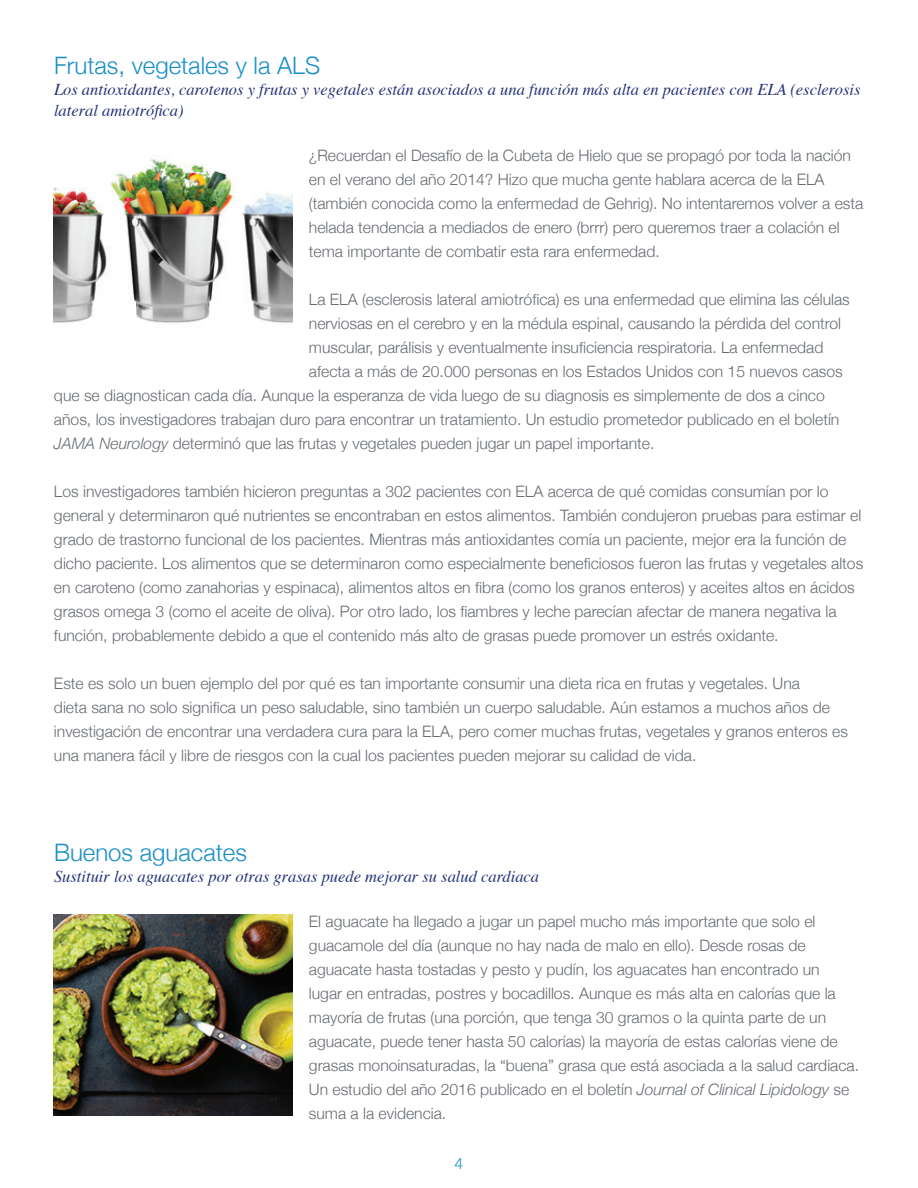
<style>
.page{position:relative;width:918px;height:1188px;background:#fff}
.page>*{position:absolute;margin:0;border:0;box-sizing:border-box;transform-origin:0 0}
.t1{font:300 24px "Helvetica Neue";color:#198fc6}
.t2{font:italic 16.5px/21px "Times";color:#253279}
.t3{font:300 15.75px/24px "Helvetica Neue";color:#666b70}
.t4{font:300 15.75px "Helvetica Neue";color:#198fc6}
.s1{font-style:italic}
</style>
<div class="page">
<img style="left:54px;top:914px;width:239px;height:201px">
<img style="left:54px;top:159px;width:239px;height:164px">
<h1 class="t1" style="left:54px;top:46px;width:268px">Frutas, vegetales y la ALS</h1>
<p class="t2" style="left:54px;top:78px;width:808px">Los antioxidantes, carotenos y frutas y vegetales están asociados a una función más alta en pacientes con ELA (esclerosis lateral amiotrófica)</p>
<p class="t3" style="left:309px;top:142px;width:556px">¿Recuerdan el Desafío de la Cubeta de Hielo que se propagó por toda la nación en el verano del año 2014? Hizo que mucha gente hablara acerca de la ELA (también conocida como la enfermedad de Gehrig). No intentaremos volver a esta helada tendencia a mediados de enero (brrr) pero queremos traer a colación el tema importante de combatir esta rara enfermedad.</p>
<p class="t3" style="left:309px;top:286px;width:542px">La ELA (esclerosis lateral amiotrófica) es una enfermedad que elimina las células</p>
<p class="t3" style="left:309px;top:310px;width:534px">nerviosas en el cerebro y en la médula espinal, causando la pérdida del control</p>
<p class="t3" style="left:309px;top:334px;width:516px">muscular, parálisis y eventualmente insuficiencia respiratoria. La enfermedad</p>
<p class="t3" style="left:309px;top:358px;width:535px">afecta a más de 20.000 personas en los Estados Unidos con 15 nuevos casos</p>
<p class="t3" style="left:54px;top:382px;width:772px">que se diagnostican cada día. Aunque la esperanza de vida luego de su diagnosis es simplemente de dos a cinco</p>
<p class="t3" style="left:54px;top:406px;width:787px">años, los investigadores trabajan duro para encontrar un tratamiento. Un estudio prometedor publicado en el boletín</p>
<p class="t3" style="left:54px;top:430px;width:602px"><span class="s1">JAMA Neurology</span> determinó que las frutas y vegetales pueden jugar un papel importante.</p>
<p class="t3" style="left:54px;top:478px;width:811px">Los investigadores también hicieron preguntas a 302 pacientes con ELA acerca de qué comidas consumían por lo general y determinaron qué nutrientes se encontraban en estos alimentos. También condujeron pruebas para estimar el grado de trastorno funcional de los pacientes. Mientras más antioxidantes comía un paciente, mejor era la función de dicho paciente. Los alimentos que se determinaron como especialmente beneficiosos fueron las frutas y vegetales altos en caroteno (como zanahorias y espinaca), alimentos altos en fibra (como los granos enteros) y aceites altos en ácidos grasos omega 3 (como el aceite de oliva). Por otro lado, los fiambres y leche parecían afectar de manera negativa la función, probablemente debido a que el contenido más alto de grasas puede promover un estrés oxidante.</p>
<p class="t3" style="left:54px;top:670px;width:795px">Este es solo un buen ejemplo del por qué es tan importante consumir una dieta rica en frutas y vegetales. Una<br>dieta sana no solo significa un peso saludable, sino también un cuerpo saludable. Aún estamos a muchos años de investigación de encontrar una verdadera cura para la ELA, pero comer muchas frutas, vegetales y granos enteros es una manera fácil y libre de riesgos con la cual los pacientes pueden mejorar su calidad de vida.</p>
<h1 class="t1" style="left:54px;top:833px;width:194px">Buenos aguacates</h1>
<p class="t2" style="left:54px;top:865px;width:487px">Sustituir los aguacates por otras grasas puede mejorar su salud cardiaca</p>
<p class="t3" style="left:309px;top:909px;width:552px">El aguacate ha llegado a jugar un papel mucho más importante que solo el guacamole del día (aunque no hay nada de malo en ello). Desde rosas de aguacate hasta tostadas y pesto y pudín, los aguacates han encontrado un<br>lugar en entradas, postres y bocadillos. Aunque es más alta en calorías que la mayoría de frutas (una porción, que tenga 30 gramos o la quinta parte de un aguacate, puede tener hasta 50 calorías) la mayoría de estas calorías viene de grasas monoinsaturadas, la “buena” grasa que está asociada a la salud cardiaca.<br>Un estudio del año 2016 publicado en el boletín <span class="s1">Journal of Clinical Lipidology</span> se suma a la evidencia.</p>
<p class="t4" style="left:455px;top:1151px;width:10px">4</p>
</div>
